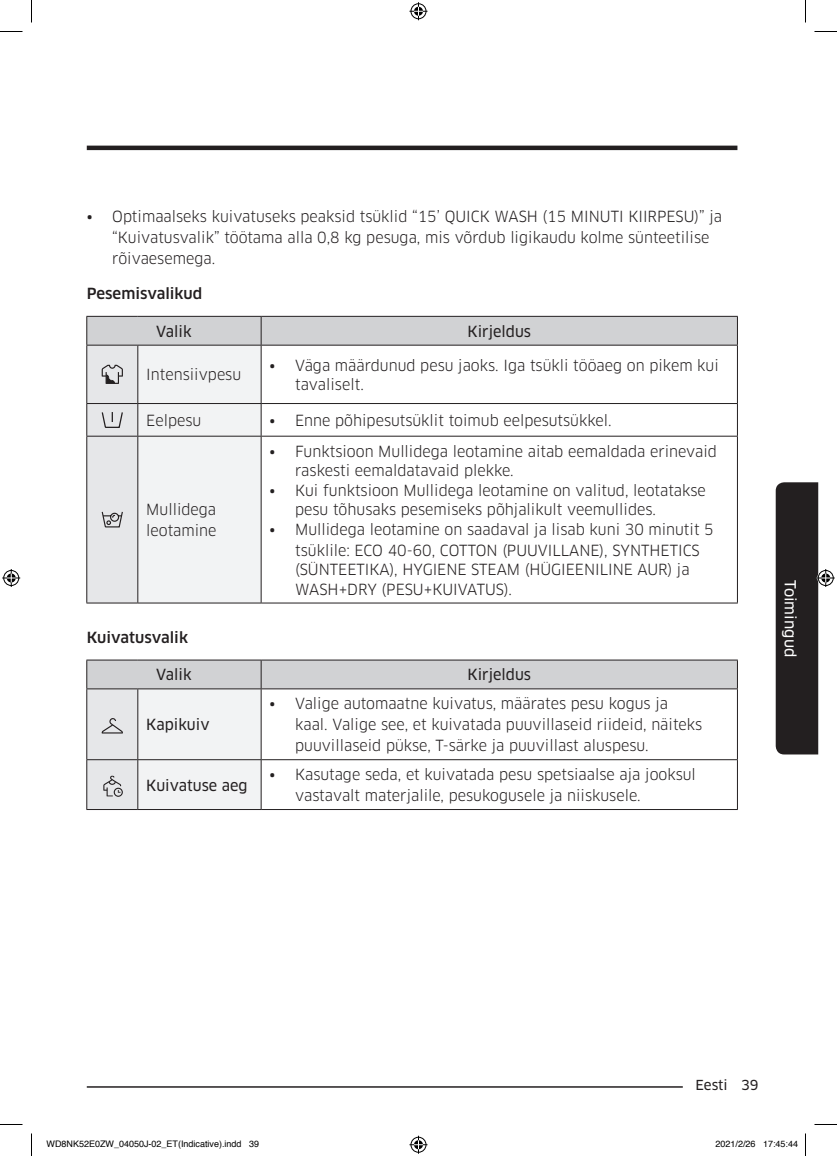
<style>
.page{position:relative;width:837px;height:1156px;background:#fff}
.page>*{position:absolute;margin:0;border:0;box-sizing:border-box;transform-origin:0 0}
.t1{font:15px/21px "Samsung Clan Pro";color:#231f20}
.P_Text-center{font:15px "Samsung Clan Pro News";color:#231f20}
.t2{font:500 15px "Samsung Clan Pro";color:#231f20}
.t3{font:15px "Samsung Clan Pro News";color:#fff}
.t4{font:13.5px "Samsung Clan Pro News";letter-spacing:-.005em;color:#231f20}
.t5{font:9px "Helvetica";color:#000}
.s1{font-family:"Samsung Clan Pro News"}
</style>
<div class="page">
<hr style="left:87px;top:1086px;width:650px;height:1px;background:#231f20">
<div style="left:683px;top:1077px;width:76px;height:15px;background:#fff"></div>
<hr style="left:87px;top:146px;width:650px;height:4px;background:#231f20">
<hr style="left:86px;top:603px;width:52px;height:1px;background:#231f20">
<hr style="left:138px;top:603px;width:123px;height:1px;background:#231f20">
<hr style="left:261px;top:603px;width:477px;height:1px;background:#231f20">
<svg style="left:86px;top:316px;width:652px;height:287px"></svg>
<hr style="left:86px;top:809px;width:52px;height:1px;background:#231f20">
<hr style="left:138px;top:809px;width:123px;height:1px;background:#231f20">
<hr style="left:261px;top:809px;width:477px;height:1px;background:#231f20">
<svg style="left:86px;top:660px;width:652px;height:149px"></svg>
<svg style="left:0;top:31px;width:22px;height:1px"></svg>
<svg style="left:814px;top:31px;width:23px;height:1px"></svg>
<svg style="left:0;top:1124px;width:22px;height:1px"></svg>
<svg style="left:814px;top:1124px;width:23px;height:1px"></svg>
<svg style="left:31px;top:0;width:1px;height:22px"></svg>
<svg style="left:31px;top:1133px;width:1px;height:23px"></svg>
<svg style="left:805px;top:0;width:1px;height:22px"></svg>
<svg style="left:805px;top:1133px;width:1px;height:23px"></svg>
<svg style="left:409px;top:2px;width:18px;height:18px"></svg>
<svg style="left:409px;top:1136px;width:18px;height:18px"></svg>
<svg style="left:2px;top:569px;width:18px;height:18px"></svg>
<svg style="left:776px;top:482px;width:59px;height:272px"></svg>
<p class="t1" style="left:112px;top:206px;width:611px;text-indent:-26px"><span class="s1">•</span> Optimaalseks kuivatuseks peaksid tsüklid “15’ QUICK WASH (15 MINUTI KIIRPESU)” ja “Kuivatusvalik” töötama alla 0,8 kg pesuga, mis võrdub ligikaudu kolme sünteetilise rõivaesemega.</p>
<h4 class="t2" style="left:87px;top:285px;width:117px">Pesemisvalikud</h4>
<p class="P_Text-center" style="left:156px;top:322px;width:37px">Valik</p>
<p class="P_Text-center" style="left:467px;top:322px;width:65px">Kirjeldus</p>
<p class="t1" style="left:146px;top:364px;width:96px">Intensiivpesu</p>
<p class="t1" style="left:295px;top:355px;width:425px;line-height:19.5px;text-indent:-26px"><span class="s1">•</span> Väga määrdunud pesu jaoks. Iga tsükli tööaeg on pikem kui tavaliselt.</p>
<p class="t1" style="left:146px;top:410px;width:56px">Eelpesu</p>
<p class="t1" style="left:270px;top:410px;width:344px"><span class="s1">•</span> Enne põhipesutsüklit toimub eelpesutsükkel.</p>
<p class="t1" style="left:146px;top:499px;width:72px">Mullidega leotamine</p>
<p class="t1" style="left:295px;top:441px;width:423px;line-height:19.5px;text-indent:-26px"><span class="s1">•</span> Funktsioon Mullidega leotamine aitab eemaldada erinevaid raskesti eemaldatavaid plekke.</p>
<p class="t1" style="left:295px;top:480px;width:412px;line-height:19.5px;text-indent:-26px"><span class="s1">•</span> Kui funktsioon Mullidega leotamine on valitud, leotatakse pesu tõhusaks pesemiseks põhjalikult veemullides.</p>
<p class="t1" style="left:295px;top:518px;width:420px;text-indent:-26px"><span class="s1">•</span> Mullidega leotamine on saadaval ja lisab kuni 30 minutit 5 tsüklile: ECO 40-60, COTTON (PUUVILLANE), SYNTHETICS</p>
<p class="t1" style="left:295px;top:560px;width:396px;line-height:19.5px">(SÜNTEETIKA), HYGIENE STEAM (HÜGIEENILINE AUR) ja<br>WASH+DRY (PESU+KUIVATUS).</p>
<h4 class="t2" style="left:87px;top:628px;width:103px">Kuivatusvalik</h4>
<p class="P_Text-center" style="left:156px;top:666px;width:37px">Valik</p>
<p class="P_Text-center" style="left:467px;top:666px;width:65px">Kirjeldus</p>
<p class="P_Text-center" style="left:146px;top:716px;width:65px">Kapikuiv</p>
<p class="t1" style="left:295px;top:693px;width:409px;text-indent:-26px"><span class="s1">•</span> Valige automaatne kuivatus, määrates pesu kogus ja kaal. Valige see, et kuivatada puuvillaseid riideid, näiteks puuvillaseid pükse, T-särke ja puuvillast aluspesu.</p>
<p class="P_Text-center" style="left:146px;top:776px;width:103px">Kuivatuse aeg</p>
<p class="t1" style="left:295px;top:764px;width:402px;text-indent:-26px"><span class="s1">•</span> Kasutage seda, et kuivatada pesu spetsiaalse aja jooksul vastavalt materjalile, pesukogusele ja niiskusele.</p>
<p class="t3" style="left:799px;top:579px;width:79px;rotate:90deg">Toimingud</p>
<p class="t4" style="left:695px;top:1077px;width:65px">Eesti 39</p>
<p class="t5" style="left:46px;top:1138px;width:214px">WD8NK52E0ZW_04050J-02_ET(Indicative).indd 39</p>
<p class="t5" style="left:715px;top:1138px;width:84px">2021/2/26 17:45:44</p>
</div>
